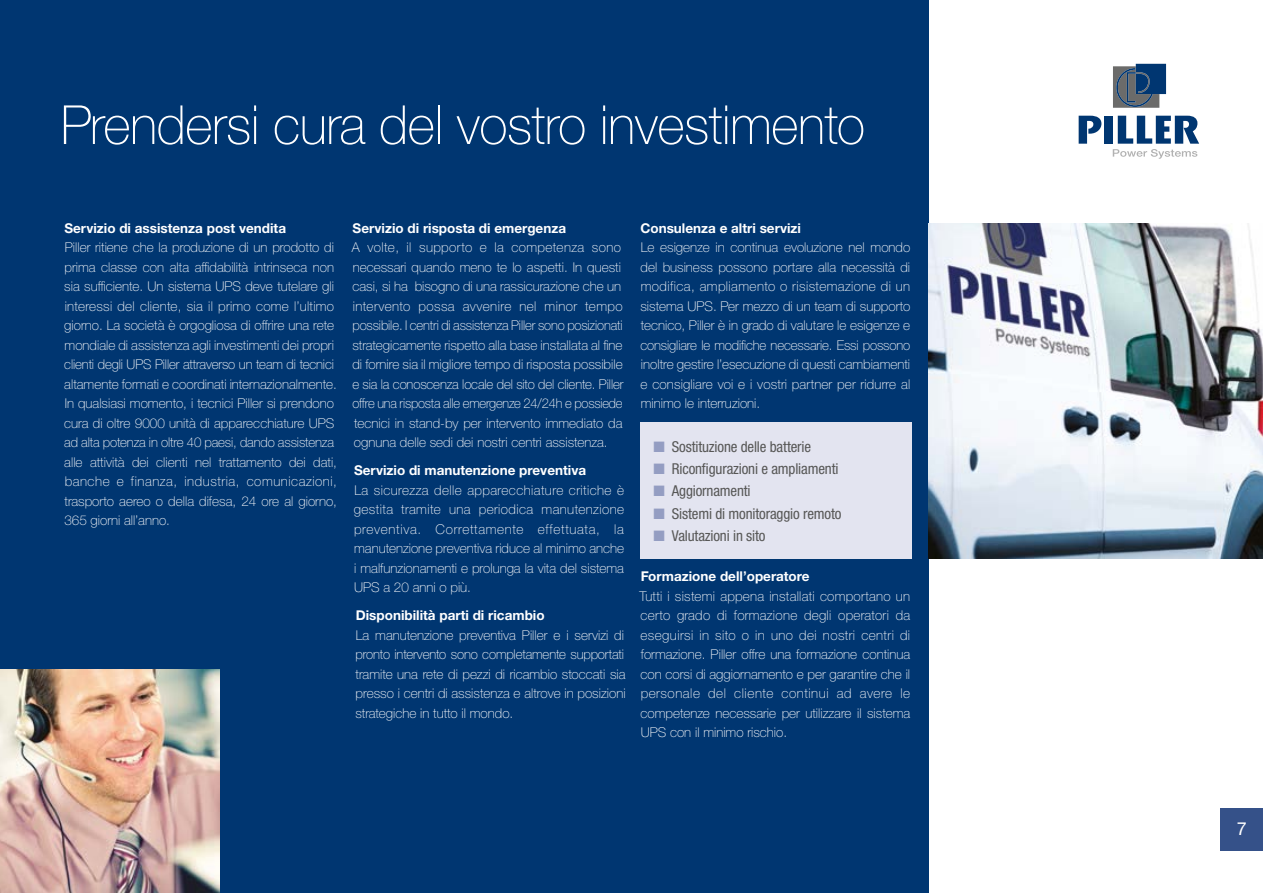
<style>
.page{position:relative;width:1263px;height:893px;background:#fff}
.page>*{position:absolute;margin:0;border:0;box-sizing:border-box;transform-origin:0 0}
.t1{font:100 54px "Helvetica Neue LTW1 G";letter-spacing:-.01em;color:#fff}
.t2{font:18px "Helvetica Neue LTW1 G";color:#fff}
.t3{font:condensed 15px "Helvetica Neue";letter-spacing:-.01em;color:#575756}
.t4{font:100 13.5px/19.5px "Helvetica Neue LTW1 G";color:#fff;text-align:justify}
.t5{font:700 13.5px "Helvetica Neue LTW1 G";color:#fff}
.s1{color:#949dc2}
</style>
<div class="page">
<svg style="left:1079px;top:116px;width:22px;height:28px"></svg>
<div style="left:1104px;top:116px;width:9px;height:28px;background:#003671"></div>
<svg style="left:1113px;top:116px;width:86px;height:43px"></svg>
<svg style="left:1113px;top:64px;width:53px;height:44px;background:#48607a"></svg>
<div style="left:0;top:0;width:928px;height:893px;background:#003671"></div>
<img style="left:928px;top:223px;width:335px;height:335px">
<img style="left:0;top:670px;width:219px;height:223px">
<div style="left:640px;top:422px;width:271px;height:136px;background:#e3e4f0"></div>
<div style="left:1220px;top:808px;width:43px;height:42px;background:#355189"></div>
<h1 class="t1" style="left:61px;top:93px;width:806px">Prendersi cura del vostro investimento</h1>
<p class="t5" style="left:64px;top:220px;width:223px">Servizio di assistenza post vendita</p>
<p class="t4" style="left:64px;top:238px;width:274px;text-align:left">Piller ritiene che la produzione di un prodotto di prima classe con alta affidabilità intrinseca non sia sufficiente. Un sistema UPS deve tutelare gli interessi del cliente, sia il primo come l’ultimo giorno. La società è orgogliosa di offrire una rete mondiale di assistenza agli investimenti dei propri clienti degli UPS Piller attraverso un team di tecnici altamente formati e coordinati internazionalmente.<br>In qualsiasi momento, i tecnici Piller si prendono cura di oltre 9000 unità di apparecchiature UPS ad alta potenza in oltre 40 paesi, dando assistenza alle attività dei clienti nel trattamento dei dati, banche e finanza, industria, comunicazioni, trasporto aereo o della difesa, 24 ore al giorno, 365 giorni all’anno.</p>
<p class="t5" style="left:353px;top:220px;width:215px">Servizio di risposta di emergenza</p>
<p class="t4" style="left:352px;top:238px;width:273px;text-align:left">A volte, il supporto e la competenza sono necessari quando meno te lo aspetti. In questi casi, si ha bisogno di una rassicurazione che un intervento possa avvenire nel minor tempo possibile. I centri di assistenza Piller sono posizionati strategicamente rispetto alla base installata al fine di fornire sia il migliore tempo di risposta possibile e sia la conoscenza locale del sito del cliente. Piller offre una risposta alle emergenze 24/24h e possiede tecnici in stand-by per intervento immediato da ognuna delle sedi dei nostri centri assistenza.</p>
<p class="t5" style="left:354px;top:462px;width:233px">Servizio di manutenzione preventiva</p>
<p class="t4" style="left:354px;top:480px;width:272px">La sicurezza delle apparecchiature critiche è gestita tramite una periodica manutenzione preventiva. Correttamente effettuata, la manutenzione preventiva riduce al minimo anche i malfunzionamenti e prolunga la vita del sistema UPS a 20 anni o più.</p>
<p class="t5" style="left:356px;top:607px;width:190px">Disponibilità parti di ricambio</p>
<p class="t4" style="left:355px;top:625px;width:272px">La manutenzione preventiva Piller e i servizi di pronto intervento sono completamente supportati tramite una rete di pezzi di ricambio stoccati sia presso i centri di assistenza e altrove in posizioni strategiche in tutto il mondo.</p>
<p class="t5" style="left:640px;top:220px;width:162px">Consulenza e altri servizi</p>
<p class="t4" style="left:640px;top:238px;width:271px">Le esigenze in continua evoluzione nel mondo del business possono portare alla necessità di modifica, ampliamento o risistemazione di un sistema UPS. Per mezzo di un team di supporto tecnico, Piller è in grado di valutare le esigenze e consigliare le modifiche necessarie. Essi possono inoltre gestire l’esecuzione di questi cambiamenti e consigliare voi e i vostri partner per ridurre al minimo le interruzioni.</p>
<p class="t3" style="left:654px;top:438px;width:159px"><span class="s1">■</span> Sostituzione delle batterie</p>
<p class="t3" style="left:654px;top:460px;width:186px"><span class="s1">■</span> Riconfigurazioni e ampliamenti</p>
<p class="t3" style="left:654px;top:482px;width:99px"><span class="s1">■</span> Aggiornamenti</p>
<p class="t3" style="left:654px;top:505px;width:189px"><span class="s1">■</span> Sistemi di monitoraggio remoto</p>
<p class="t3" style="left:654px;top:527px;width:113px"><span class="s1">■</span> Valutazioni in sito</p>
<p class="t5" style="left:641px;top:568px;width:170px">Formazione dell’operatore</p>
<p class="t4" style="left:639px;top:586px;width:272px">Tutti i sistemi appena installati comportano un certo grado di formazione degli operatori da eseguirsi in sito o in uno dei nostri centri di formazione. Piller offre una formazione continua con corsi di aggiornamento e per garantire che il personale del cliente continui ad avere le competenze necessarie per utilizzare il sistema UPS con il minimo rischio.</p>
<h2 class="t2" style="left:1237px;top:818px;width:12px">7</h2>
</div>
